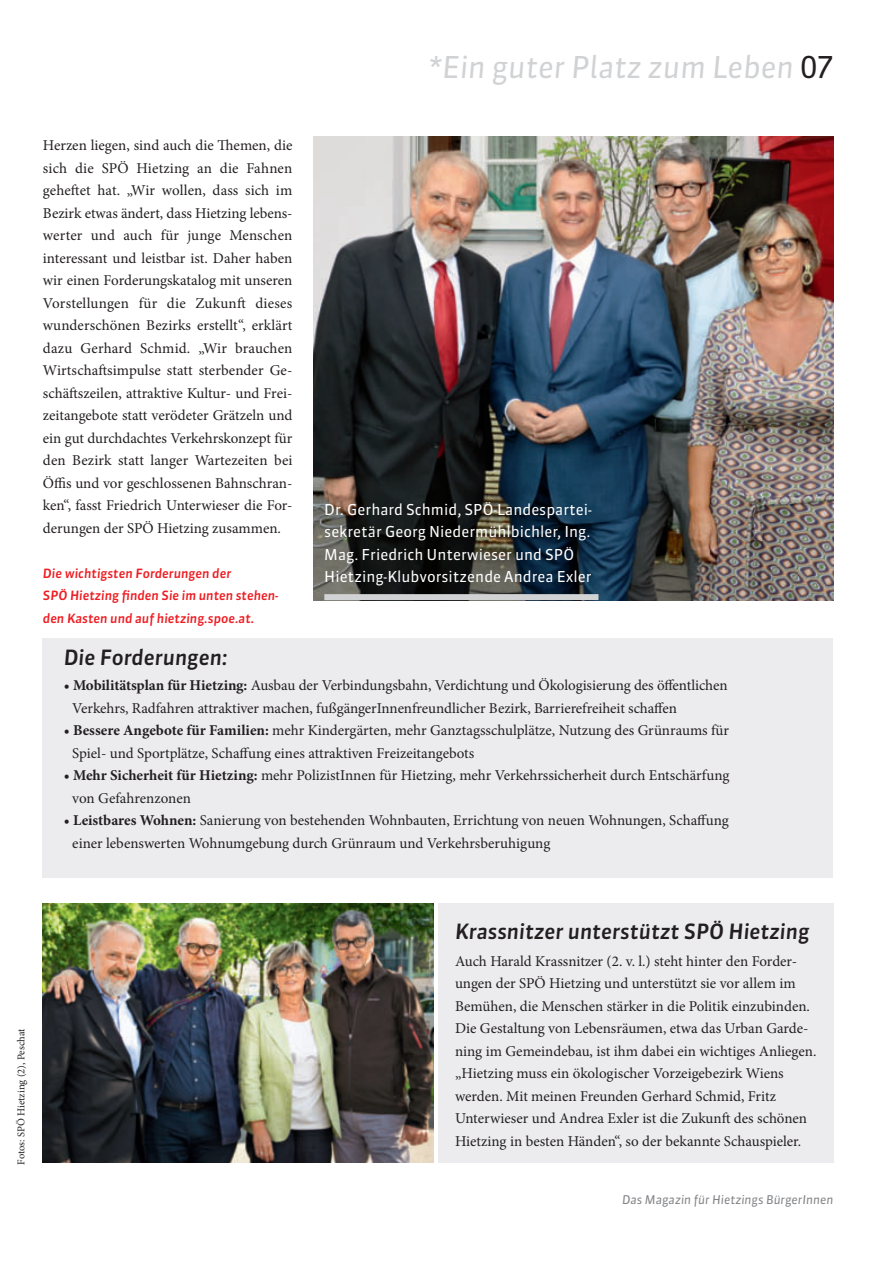
<style>
.page{position:relative;width:893px;height:1263px;background:#fff}
.page>*{position:absolute;margin:0;border:0;box-sizing:border-box;transform-origin:0 0}
.t1{font:italic 30px "Sanuk Pro";color:#d1d2d4}
.t2{font:italic 500 21px "Sanuk Pro";color:#231f20}
.t3{font:15px/22.5px "Minion Pro";letter-spacing:-.005em;color:#231f20}
.t4{font:15px/22.5px "Sanuk Pro";color:#fff}
.t5{font:italic 500 12.75px/22.5px "Sanuk Pro";color:#ee1d23}
.t6{font:italic 12px "Sanuk Pro";color:#808285}
.t7{font:10.5px "Minion Pro";letter-spacing:-.005em;color:#231f20}
.s1{font-style:normal;color:#231f20}
.s2{font-weight:700}
</style>
<div class="page">
<div style="left:43px;top:638px;width:790px;height:239px;background:#ececee"></div>
<div style="left:438px;top:903px;width:396px;height:260px;background:#ececee"></div>
<img style="left:43px;top:903px;width:391px;height:260px">
<img style="left:314px;top:136px;width:520px;height:464px">
<div style="left:324px;top:594px;width:274px;height:6px;background:#d1d2d4"></div>
<p class="t1" style="left:429px;top:47px;width:406px">*Ein guter Platz zum Leben <span class="s1">07</span></p>
<p class="t3" style="left:43px;top:134px;width:251px;text-align:justify">Herzen liegen, sind auch die Themen, die sich die SPÖ Hietzing an die Fahnen geheftet hat. „Wir wollen, dass sich im Bezirk etwas ändert, dass Hietzing lebens&shy;werter und auch für junge Menschen interessant und leistbar ist. Daher haben wir einen Forderungskatalog mit unseren Vorstellungen für die Zukunft dieses wunderschönen Bezirks erstellt“, erklärt dazu Gerhard Schmid. „Wir brauchen Wirtschaftsimpulse statt sterbender Ge&shy;schäftszeilen, attraktive Kultur- und Frei&shy;zeitangebote statt verödeter Grätzeln und ein gut durchdachtes Verkehrskonzept für den Bezirk statt langer Wartezeiten bei Öffis und vor geschlossenen Bahnschran&shy;ken“, fasst Friedrich Unterwieser die For&shy;derungen der SPÖ Hietzing zusammen.</p>
<p class="t5" style="left:43px;top:562px;width:237px">Die wichtigsten Forderungen der<br>SPÖ Hietzing finden Sie im unten stehen&shy;den Kasten und auf hietzing.spoe.at.</p>
<p class="t2" style="left:64px;top:643px;width:166px">Die Forderungen:</p>
<p class="t3" style="left:72px;top:674px;width:657px;text-indent:-9px"><span class="s2">• Mobilitätsplan für Hietzing:</span> Ausbau der Verbindungsbahn, Verdichtung und Ökologisierung des öffentlichen<br>Verkehrs, Radfahren attraktiver machen, fußgängerInnenfreundlicher Bezirk, Barrierefreiheit schaffen</p>
<p class="t3" style="left:72px;top:719px;width:658px;text-indent:-9px"><span class="s2">• Bessere Angebote für Familien:</span> mehr Kindergärten, mehr Ganztagsschulplätze, Nutzung des Grünraums für<br>Spiel- und Sportplätze, Schaffung eines attraktiven Freizeitangebots</p>
<p class="t3" style="left:72px;top:764px;width:659px;text-indent:-9px"><span class="s2">• Mehr Sicherheit für Hietzing:</span> mehr PolizistInnen für Hietzing, mehr Verkehrssicherheit durch Entschärfung von Gefahrenzonen</p>
<p class="t3" style="left:72px;top:809px;width:658px;text-indent:-9px"><span class="s2">• Leistbares Wohnen:</span> Sanierung von bestehenden Wohnbauten, Errichtung von neuen Wohnungen, Schaffung einer lebenswerten Wohnumgebung durch Grünraum und Verkehrsberuhigung</p>
<p class="t4" style="left:324px;top:498px;width:269px">Dr. Gerhard Schmid, SPÖ-Landespartei&shy;sekretär Georg Niedermühlbichler, Ing.<br>Mag. Friedrich Unterwieser und SPÖ Hietzing-Klubvorsitzende Andrea Exler</p>
<p class="t7" style="left:14px;top:1165px;width:137px;rotate:-90deg">Fotos: SPÖ Hietzing (2), Peschat</p>
<p class="t2" style="left:455px;top:917px;width:356px">Krassnitzer unterstützt SPÖ Hietzing</p>
<p class="t3" style="left:455px;top:949px;width:363px">Auch Harald Krassnitzer (2. v. l.) steht hinter den Forder&shy;ungen der SPÖ Hietzing und unterstützt sie vor allem im Bemühen, die Menschen stärker in die Politik einzubinden.<br>Die Gestaltung von Lebensräumen, etwa das Urban Garde&shy;ning im Gemeindebau, ist ihm dabei ein wichtiges Anliegen. „Hietzing muss ein ökologischer Vorzeigebezirk Wiens werden. Mit meinen Freunden Gerhard Schmid, Fritz Unterwieser und Andrea Exler ist die Zukunft des schönen Hietzing in besten Händen“, so der bekannte Schauspieler.</p>
<p class="t6" style="left:622px;top:1191px;width:213px">Das Magazin für Hietzings BürgerInnen</p>
</div>
